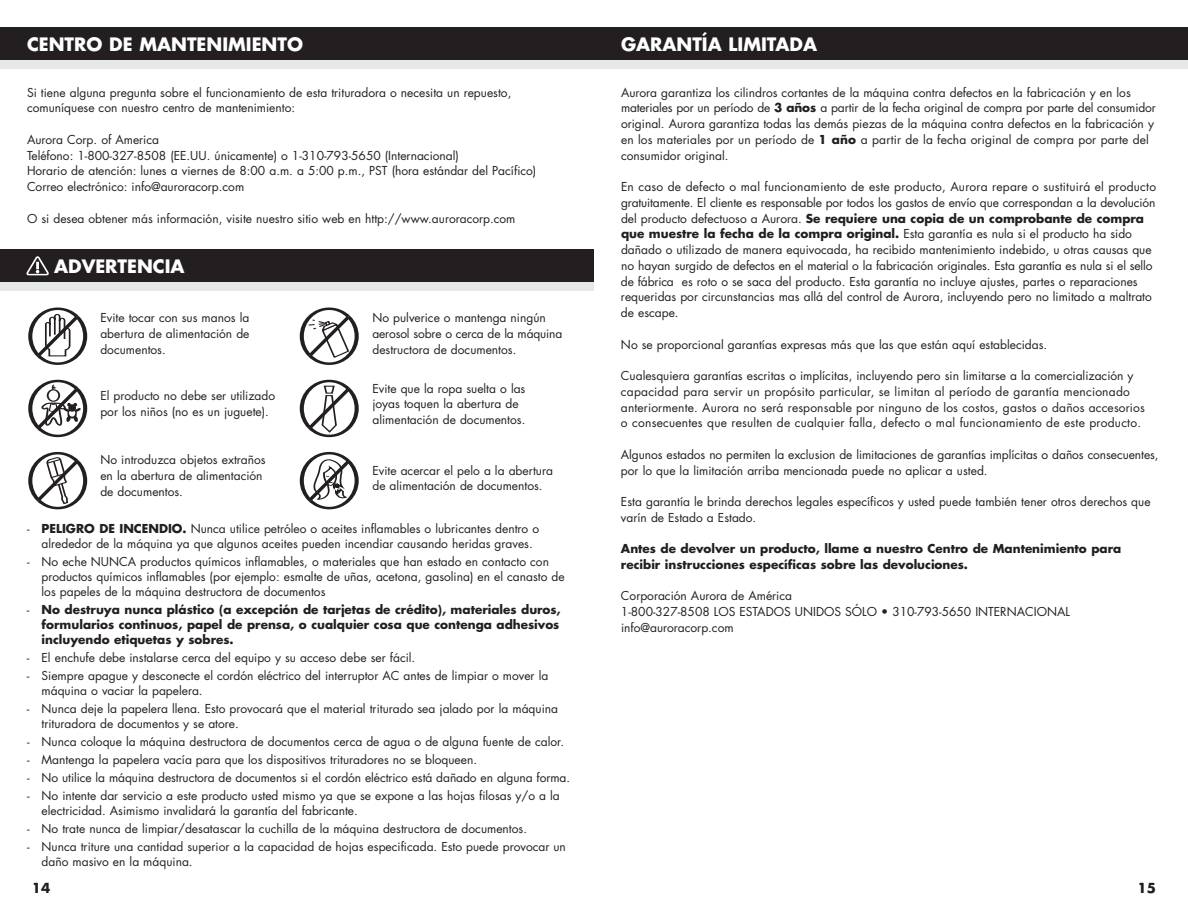
<style>
.page{position:relative;width:1188px;height:918px;background:#fff}
.page>*{position:absolute;margin:0;border:0;box-sizing:border-box;transform-origin:0 0}
.t1{font:700 18px "Futura";color:#fff}
.t2{font:700 13.5px "Futura";color:#231f20}
.t3{font:12px/15.8px "Futura";color:#231f20}
.t4{font:700 12px/15px "Futura";color:#231f20;text-align:justify}
.s1{font-weight:700}
.s2{font-weight:400}
</style>
<div class="page">
<div style="left:29px;top:307px;width:58px;height:58px;border:3px solid #231f20;border-radius:50%"></div>
<svg style="left:33px;top:313px;width:50px;height:46px"></svg>
<div style="left:29px;top:452px;width:58px;height:57px;border:3px solid #231f20;border-radius:50%"></div>
<svg style="left:33px;top:457px;width:50px;height:48px"></svg>
<svg style="left:302px;top:381px;width:55px;height:55px"></svg>
<div style="left:300px;top:379px;width:58px;height:59px;border:3px solid #231f20;border-radius:50%"></div>
<svg style="left:304px;top:385px;width:50px;height:48px"></svg>
<div style="left:300px;top:307px;width:58px;height:58px;border:3px solid #231f20;border-radius:50%"></div>
<svg style="left:304px;top:313px;width:50px;height:46px"></svg>
<div style="left:29px;top:379px;width:58px;height:59px;border:3px solid #231f20;border-radius:50%"></div>
<svg style="left:33px;top:385px;width:50px;height:46px"></svg>
<div style="left:300px;top:452px;width:58px;height:57px;border:3px solid #231f20;border-radius:50%"></div>
<svg style="left:304px;top:458px;width:50px;height:46px"></svg>
<div style="left:0;top:259px;width:594px;height:32px;background:#e6e7e9"></div>
<div style="left:0;top:249px;width:594px;height:33px;background:#231f20"></div>
<svg style="left:27px;top:256px;width:22px;height:19px"></svg>
<div style="left:594px;top:37px;width:594px;height:32px;background:#e6e7e9"></div>
<div style="left:594px;top:27px;width:594px;height:32px;background:#231f20"></div>
<div style="left:0;top:37px;width:594px;height:32px;background:#e6e7e9"></div>
<div style="left:0;top:27px;width:594px;height:32px;background:#231f20"></div>
<h1 class="t1" style="left:27px;top:36px;width:278px">CENTRO DE MANTENIMIENTO</h1>
<p class="t3" style="left:27px;top:85px;width:486px">Si tiene alguna pregunta sobre el funcionamiento de esta trituradora o necesita un repuesto, comuníquese con nuestro centro de mantenimiento:</p>
<p class="t3" style="left:27px;top:133px;width:511px">Aurora Corp. of America<br>Teléfono: 1-800-327-8508 (EE.UU. únicamente) o 1-310-793-5650 (Internacional)<br>Horario de atención: lunes a viernes de 8:00 a.m. a 5:00 p.m., PST (hora estándar del Pacífico)<br>Correo electrónico: info@auroracorp.com</p>
<p class="t3" style="left:27px;top:211px;width:490px">O si desea obtener más información, visite nuestro sitio web en http://www.auroracorp.com</p>
<h1 class="t1" style="left:54px;top:258px;width:132px">ADVERTENCIA</h1>
<p class="t3" style="left:100px;top:311px;width:151px;text-align:justify">Evite tocar con sus manos la abertura de alimentación de documentos.</p>
<p class="t3" style="left:100px;top:389px;width:176px">El producto no debe ser utilizado por los niños (no es un juguete).</p>
<p class="t3" style="left:100px;top:453px;width:167px">No introduzca objetos extraños en la abertura de alimentación de documentos.</p>
<p class="t3" style="left:372px;top:311px;width:191px">No pulverice o mantenga ningún aerosol sobre o cerca de la máquina destructora de documentos.</p>
<p class="t3" style="left:372px;top:381px;width:154px">Evite que la ropa suelta o las joyas toquen la abertura de alimentación de documentos.</p>
<p class="t3" style="left:372px;top:463px;width:182px">Evite acercar el pelo a la abertura de alimentación de documentos.</p>
<p class="t3" style="left:42px;top:522px;width:499px;line-height:15px;text-indent:-15px">- <span class="s1">PELIGRO DE INCENDIO.</span> Nunca utilice petróleo o aceites inflamables o lubricantes dentro o alrededor de la máquina ya que algunos aceites pueden incendiar causando heridas graves.</p>
<p class="t3" style="left:42px;top:555px;width:525px;line-height:15px;text-indent:-15px">- No eche NUNCA productos químicos inflamables, o materiales que han estado en contacto con productos químicos inflamables (por ejemplo: esmalte de uñas, acetona, gasolina) en el canasto de los papeles de la máquina destructora de documentos</p>
<p class="t4" style="left:42px;top:603px;width:521px;text-indent:-15px"><span class="s2">-</span> No destruya nunca plástico (a excepción de tarjetas de crédito), materiales duros, formularios continuos, papel de prensa, o cualquier cosa que contenga adhesivos incluyendo etiquetas y sobres.</p>
<p class="t3" style="left:27px;top:651px;width:390px">- El enchufe debe instalarse cerca del equipo y su acceso debe ser fácil.</p>
<p class="t3" style="left:42px;top:669px;width:508px;line-height:15px;text-indent:-15px">- Siempre apague y desconecte el cordón eléctrico del interruptor AC antes de limpiar o mover la máquina o vaciar la papelera.</p>
<p class="t3" style="left:42px;top:702px;width:518px;line-height:15px;text-indent:-15px">- Nunca deje la papelera llena. Esto provocará que el material triturado sea jalado por la máquina trituradora de documentos y se atore.</p>
<p class="t3" style="left:27px;top:735px;width:539px">- Nunca coloque la máquina destructora de documentos cerca de agua o de alguna fuente de calor.</p>
<p class="t3" style="left:27px;top:753px;width:452px">- Mantenga la papelera vacía para que los dispositivos trituradores no se bloqueen.</p>
<p class="t3" style="left:27px;top:771px;width:545px">- No utilice la máquina destructora de documentos si el cordón eléctrico está dañado en alguna forma.</p>
<p class="t3" style="left:42px;top:789px;width:520px;line-height:15px;text-indent:-15px">- No intente dar servicio a este producto usted mismo ya que se expone a las hojas filosas y/o a la electricidad. Asimismo invalidará la garantía del fabricante.</p>
<p class="t3" style="left:27px;top:822px;width:502px">- No trate nunca de limpiar/desatascar la cuchilla de la máquina destructora de documentos.</p>
<p class="t3" style="left:42px;top:840px;width:526px;line-height:15px;text-indent:-15px">- Nunca triture una cantidad superior a la capacidad de hojas especificada. Esto puede provocar un daño masivo en la máquina.</p>
<h1 class="t1" style="left:621px;top:36px;width:198px">GARANTÍA LIMITADA</h1>
<p class="t3" style="left:621px;top:85px;width:536px">Aurora garantiza los cilindros cortantes de la máquina contra defectos en la fabricación y en los materiales por un período de <span class="s1">3 años</span> a partir de la fecha original de compra por parte del consumidor original. Aurora garantiza todas las demás piezas de la máquina contra defectos en la fabricación y en los materiales por un período de <span class="s1">1 año</span> a partir de la fecha original de compra por parte del consumidor original.</p>
<p class="t3" style="left:621px;top:180px;width:537px">En caso de defecto o mal funcionamiento de este producto, Aurora repare o sustituirá el producto gratuitamente. El cliente es responsable por todos los gastos de envío que correspondan a la devolución del producto defectuoso a Aurora. <span class="s1">Se requiere una copia de un comprobante de compra que muestre la fecha de la compra original.</span> Esta garantía es nula si el producto ha sido dañado o utilizado de manera equivocada, ha recibido mantenimiento indebido, u otras causas que no hayan surgido de defectos en el material o la fabricación originales. Esta garantía es nula si el sello de fábrica es roto o se saca del producto. Esta garantía no incluye ajustes, partes o reparaciones requeridas por circunstancias mas allá del control de Aurora, incluyendo pero no limitado a maltrato de escape.</p>
<p class="t3" style="left:621px;top:337px;width:428px">No se proporcional garantías expresas más que las que están aquí establecidas.</p>
<p class="t3" style="left:621px;top:369px;width:525px">Cualesquiera garantías escritas o implícitas, incluyendo pero sin limitarse a la comercialización y capacidad para servir un propósito particular, se limitan al período de garantía mencionado anteriormente. Aurora no será responsable por ninguno de los costos, gastos o daños accesorios o consecuentes que resulten de cualquier falla, defecto o mal funcionamiento de este producto.</p>
<p class="t3" style="left:621px;top:448px;width:539px">Algunos estados no permiten la exclusion de limitaciones de garantías implícitas o daños consecuentes, por lo que la limitación arriba mencionada puede no aplicar a usted.</p>
<p class="t3" style="left:621px;top:495px;width:531px">Esta garantía le brinda derechos legales específicos y usted puede también tener otros derechos que varín de Estado a Estado.</p>
<p class="t4" style="left:621px;top:542px;width:502px;line-height:15.6px">Antes de devolver un producto, llame a nuestro Centro de Mantenimiento para recibir instrucciones específicas sobre las devoluciones.</p>
<p class="t3" style="left:621px;top:589px;width:450px">Corporación Aurora de América<br>1-800-327-8508 LOS ESTADOS UNIDOS SÓLO • 310-793-5650 INTERNACIONAL info@auroracorp.com</p>
<p class="t2" style="left:32px;top:882px;width:20px">14</p>
<p class="t2" style="left:1138px;top:882px;width:20px">15</p>
</div>
